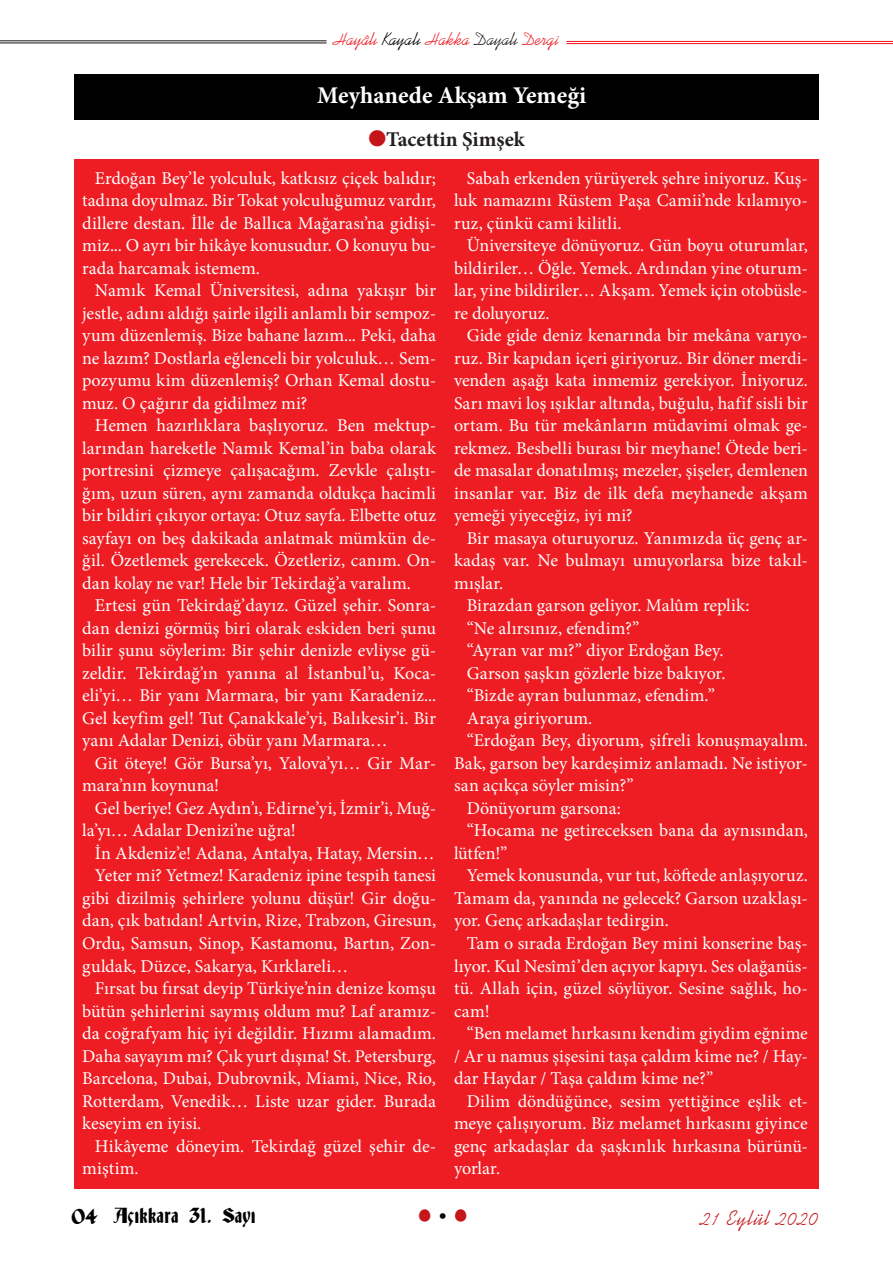
<style>
.page{position:relative;width:893px;height:1263px;background:#fff}
.page>*{position:absolute;margin:0;border:0;box-sizing:border-box;transform-origin:0 0}
.t1{font:700 24px "Minion Pro";color:#fff}
.t2{font:700 21px "Minion Pro";color:#231f20}
.t3{font:21px "Kaufmann BT";letter-spacing:.05em;color:#c4161a}
.t4{font:19.5px "Deutsch Gothic";letter-spacing:.015em;color:#000}
.t5{font:18px/22.5px "Minion Pro";letter-spacing:.005em;color:#fff;text-align:justify}
.t6{font:18px "Kaufmann BT";color:#ee1d23}
.s1{color:#000}
.s2{color:#231f20}
.s3{color:#c4161a}
</style>
<div class="page">
<hr style="left:0;top:42px;width:327px;height:1px;background:#231f20">
<hr style="left:0;top:40px;width:327px;height:1px;background:#231f20">
<hr style="left:566px;top:43px;width:327px;height:1px;background:#ee1d23">
<hr style="left:566px;top:41px;width:327px;height:1px;background:#ee1d23">
<div style="left:74px;top:159px;width:745px;height:1029px;background:#ee1d23"></div>
<div style="left:74px;top:74px;width:745px;height:46px;background:#000"></div>
<p class="t6" style="left:333px;top:28px;width:228px">Hayâlı <span class="s1">Kayalı</span> Hakka <span class="s2">Dayalı</span> Dergi</p>
<p class="t1" style="left:317px;top:78px;width:271px">Meyhanede Akşam Yemeği</p>
<p class="t2" style="left:368px;top:125px;width:158px"><span class="s3">●</span>Tacettin Şimşek</p>
<p class="t5" style="left:82px;top:167px;width:355px;text-indent:13px">Erdoğan Bey’le yolculuk, katkısız çiçek balıdır; tadına doyulmaz. Bir Tokat yolculuğumuz vardır, dillere destan. İlle de Ballıca Mağarası’na gidişi&shy;miz... O ayrı bir hikâye konusudur. O konuyu bu&shy;rada harcamak istemem.</p>
<p class="t5" style="left:82px;top:279px;width:355px;text-indent:13px">Namık Kemal Üniversitesi, adına yakışır bir jestle, adını aldığı şairle ilgili anlamlı bir sempoz&shy;yum düzenlemiş. Bize bahane lazım... Peki, daha ne lazım? Dostlarla eğlenceli bir yolculuk… Sem&shy;pozyumu kim düzenlemiş? Orhan Kemal dostu&shy;muz. O çağırır da gidilmez mi?</p>
<p class="t5" style="left:82px;top:414px;width:355px;text-indent:13px">Hemen hazırlıklara başlıyoruz. Ben mektup&shy;larından hareketle Namık Kemal’in baba olarak portresini çizmeye çalışacağım. Zevkle çalıştı&shy;ğım, uzun süren, aynı zamanda oldukça hacimli bir bildiri çıkıyor ortaya: Otuz sayfa. Elbette otuz sayfayı on beş dakikada anlatmak mümkün de&shy;ğil. Özetlemek gerekecek. Özetleriz, canım. On&shy;dan kolay ne var! Hele bir Tekirdağ’a varalım.</p>
<p class="t5" style="left:82px;top:594px;width:355px;text-indent:13px">Ertesi gün Tekirdağ’dayız. Güzel şehir. Sonra&shy;dan denizi görmüş biri olarak eskiden beri şunu bilir şunu söylerim: Bir şehir denizle evliyse gü&shy;zeldir. Tekirdağ’ın yanına al İstanbul’u, Koca&shy;eli’yi… Bir yanı Marmara, bir yanı Karadeniz...<br>Gel keyfim gel! Tut Çanakkale’yi, Balıkesir’i. Bir yanı Adalar Denizi, öbür yanı Marmara…</p>
<p class="t5" style="left:82px;top:752px;width:355px;text-indent:13px">Git öteye! Gör Bursa’yı, Yalova’yı… Gir Mar&shy;mara’nın koynuna!</p>
<p class="t5" style="left:82px;top:797px;width:355px;text-indent:13px">Gel beriye! Gez Aydın’ı, Edirne’yi, İzmir’i, Muğ&shy;la’yı… Adalar Denizi’ne uğra!</p>
<p class="t5" style="left:95px;top:842px;width:341px">İn Akdeniz’e! Adana, Antalya, Hatay, Mersin…</p>
<p class="t5" style="left:82px;top:864px;width:355px;text-indent:13px">Yeter mi? Yetmez! Karadeniz ipine tespih tanesi gibi dizilmiş şehirlere yolunu düşür! Gir doğu&shy;dan, çık batıdan! Artvin, Rize, Trabzon, Giresun, Ordu, Samsun, Sinop, Kastamonu, Bartın, Zon&shy;guldak, Düzce, Sakarya, Kırklareli…</p>
<p class="t5" style="left:82px;top:977px;width:355px;text-indent:13px">Fırsat bu fırsat deyip Türkiye’nin denize komşu bütün şehirlerini saymış oldum mu? Laf aramız&shy;da coğrafyam hiç iyi değildir. Hızımı alamadım.<br>Daha sayayım mı? Çık yurt dışına! St. Petersburg, Barcelona, Dubai, Dubrovnik, Miami, Nice, Rio, Rotterdam, Venedik… Liste uzar gider. Burada keseyim en iyisi.</p>
<p class="t5" style="left:82px;top:1134px;width:355px;text-indent:13px">Hikâyeme döneyim. Tekirdağ güzel şehir de&shy;miştim.</p>
<p class="t5" style="left:454px;top:167px;width:355px;text-indent:13px">Sabah erkenden yürüyerek şehre iniyoruz. Kuş&shy;luk namazını Rüstem Paşa Camii’nde kılamıyo&shy;ruz, çünkü cami kilitli.</p>
<p class="t5" style="left:454px;top:234px;width:355px;text-indent:13px">Üniversiteye dönüyoruz. Gün boyu oturumlar, bildiriler… Öğle. Yemek. Ardından yine oturum&shy;lar, yine bildiriler… Akşam. Yemek için otobüsle&shy;re doluyoruz.</p>
<p class="t5" style="left:454px;top:324px;width:355px;text-indent:13px">Gide gide deniz kenarında bir mekâna varıyo&shy;ruz. Bir kapıdan içeri giriyoruz. Bir döner merdi&shy;venden aşağı kata inmemiz gerekiyor. İniyoruz.<br>Sarı mavi loş ışıklar altında, buğulu, hafif sisli bir ortam. Bu tür mekânların müdavimi olmak ge&shy;rekmez. Besbelli burası bir meyhane! Ötede beri&shy;de masalar donatılmış; mezeler, şişeler, demlenen insanlar var. Biz de ilk defa meyhanede akşam yemeği yiyeceğiz, iyi mi?</p>
<p class="t5" style="left:454px;top:527px;width:355px;text-indent:13px">Bir masaya oturuyoruz. Yanımızda üç genç ar&shy;kadaş var. Ne bulmayı umuyorlarsa bize takıl&shy;mışlar.</p>
<p class="t5" style="left:467px;top:594px;width:284px">Birazdan garson geliyor. Malûm replik:</p>
<p class="t5" style="left:467px;top:617px;width:174px">“Ne alırsınız, efendim?”</p>
<p class="t5" style="left:467px;top:639px;width:258px">“Ayran var mı?” diyor Erdoğan Bey.</p>
<p class="t5" style="left:467px;top:662px;width:260px">Garson şaşkın gözlerle bize bakıyor.</p>
<p class="t5" style="left:467px;top:684px;width:250px">“Bizde ayran bulunmaz, efendim.”</p>
<p class="t5" style="left:467px;top:707px;width:127px">Araya giriyorum.</p>
<p class="t5" style="left:454px;top:729px;width:355px;text-indent:13px">“Erdoğan Bey, diyorum, şifreli konuşmayalım.<br>Bak, garson bey kardeşimiz anlamadı. Ne istiyor&shy;san açıkça söyler misin?”</p>
<p class="t5" style="left:467px;top:797px;width:156px">Dönüyorum garsona:</p>
<p class="t5" style="left:454px;top:819px;width:355px;text-indent:13px">“Hocama ne getireceksen bana da aynısından, lütfen!”</p>
<p class="t5" style="left:454px;top:864px;width:355px;text-indent:13px">Yemek konusunda, vur tut, köftede anlaşıyoruz.<br>Tamam da, yanında ne gelecek? Garson uzaklaşı&shy;yor. Genç arkadaşlar tedirgin.</p>
<p class="t5" style="left:454px;top:932px;width:355px;text-indent:13px">Tam o sırada Erdoğan Bey mini konserine baş&shy;lıyor. Kul Nesîmî’den açıyor kapıyı. Ses olağanüs&shy;tü. Allah için, güzel söylüyor. Sesine sağlık, ho&shy;cam!</p>
<p class="t5" style="left:454px;top:1022px;width:355px;text-indent:13px">“Ben melamet hırkasını kendim giydim eğnime / Ar u namus şişesini taşa çaldım kime ne? / Hay&shy;dar Haydar / Taşa çaldım kime ne?”</p>
<p class="t5" style="left:454px;top:1089px;width:355px;text-indent:13px">Dilim döndüğünce, sesim yettiğince eşlik et&shy;meye çalışıyorum. Biz melamet hırkasını giyince genç arkadaşlar da şaşkınlık hırkasına bürünü&shy;yorlar.</p>
<p class="t4" style="left:71px;top:1206px;width:185px">04 Açıkkara 31. Sayı</p>
<p class="t3" style="left:701px;top:1206px;width:119px">21 Eylül 2020</p>
</div>
